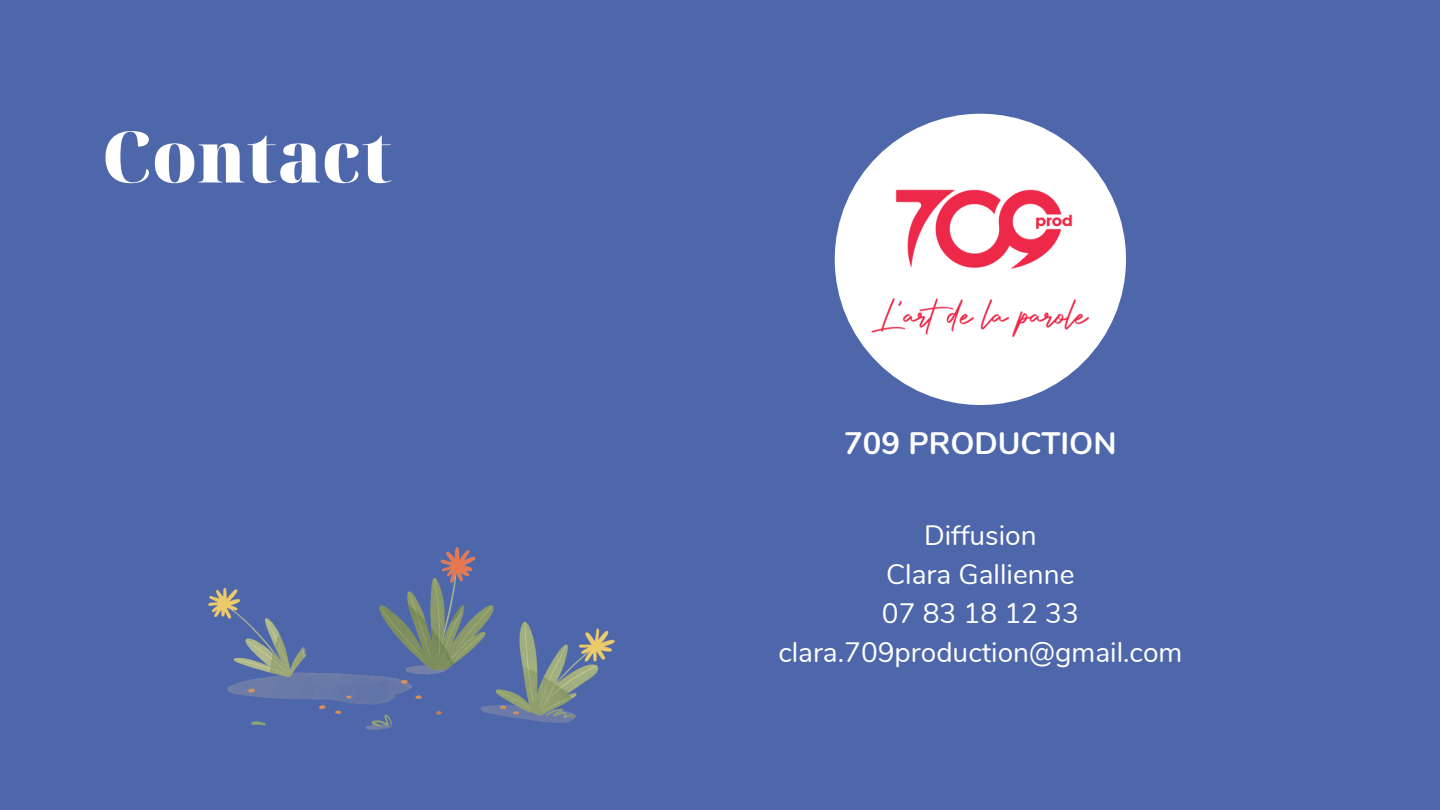
<style>
.page{position:relative;width:1440px;height:810px;background:#4e67aa}
.page>*{position:absolute;margin:0;border:0;box-sizing:border-box;transform-origin:0 0}
.t1{font:900 71px "Noto Serif Display";color:#fff}
.t2{font:700 31px "Nunito";color:#fff}
.t3{font:28px/39px "Nunito";color:#fff;text-align:center}
</style>
<div class="page">
<img style="left:208px;top:548px;width:406px;height:181px">
<div style="left:835px;top:114px;width:291px;height:291px;background:#fff;border-radius:50%"></div>
<img style="left:871px;top:189px;width:218px;height:148px">
<h1 class="t1" style="left:102px;top:107px;width:292px">Contact</h1>
<p class="t2" style="left:844px;top:423px;width:274px">709 PRODUCTION</p>
<p class="t3" style="left:778px;top:516px;width:406px">Diffusion<br>Clara Gallienne<br>07 83 18 12 33 clara.709production@gmail.com</p>
</div>
